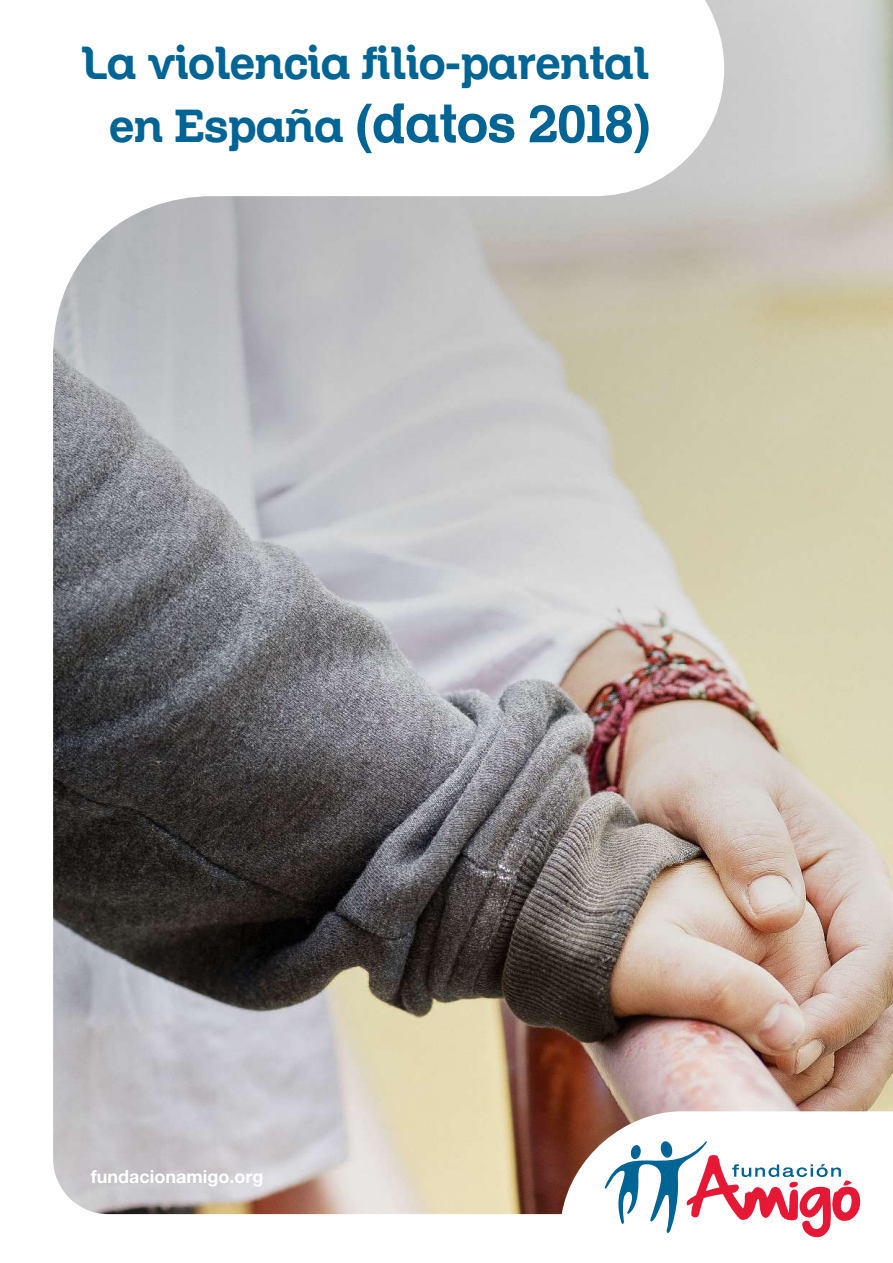
<style>
.page{position:relative;width:893px;height:1263px;background:#fff}
.page>*{position:absolute;margin:0;border:0;box-sizing:border-box;transform-origin:0 0}
.t1{font:52.5px "Zil Semi Slab";color:#006494}
.t2{font:45px "Zil Semi Slab";color:#006494}
.t3{font:700 18px "Helvetica Neue LT Std";color:#fff}
.s1{font-size:45px}
</style>
<div class="page">
<img style="left:53px;top:0;width:840px;height:1238px">
<svg style="left:604px;top:1135px;width:256px;height:102px"></svg>
<p class="t2" style="left:82px;top:36px;width:569px">La violencia filio-parental</p>
<p class="t1" style="left:110px;top:92px;width:541px"><span class="s1">en España</span> (datos 2018)</p>
<p class="t3" style="left:91px;top:1165px;width:174px">fundacionamigo.org</p>
</div>
